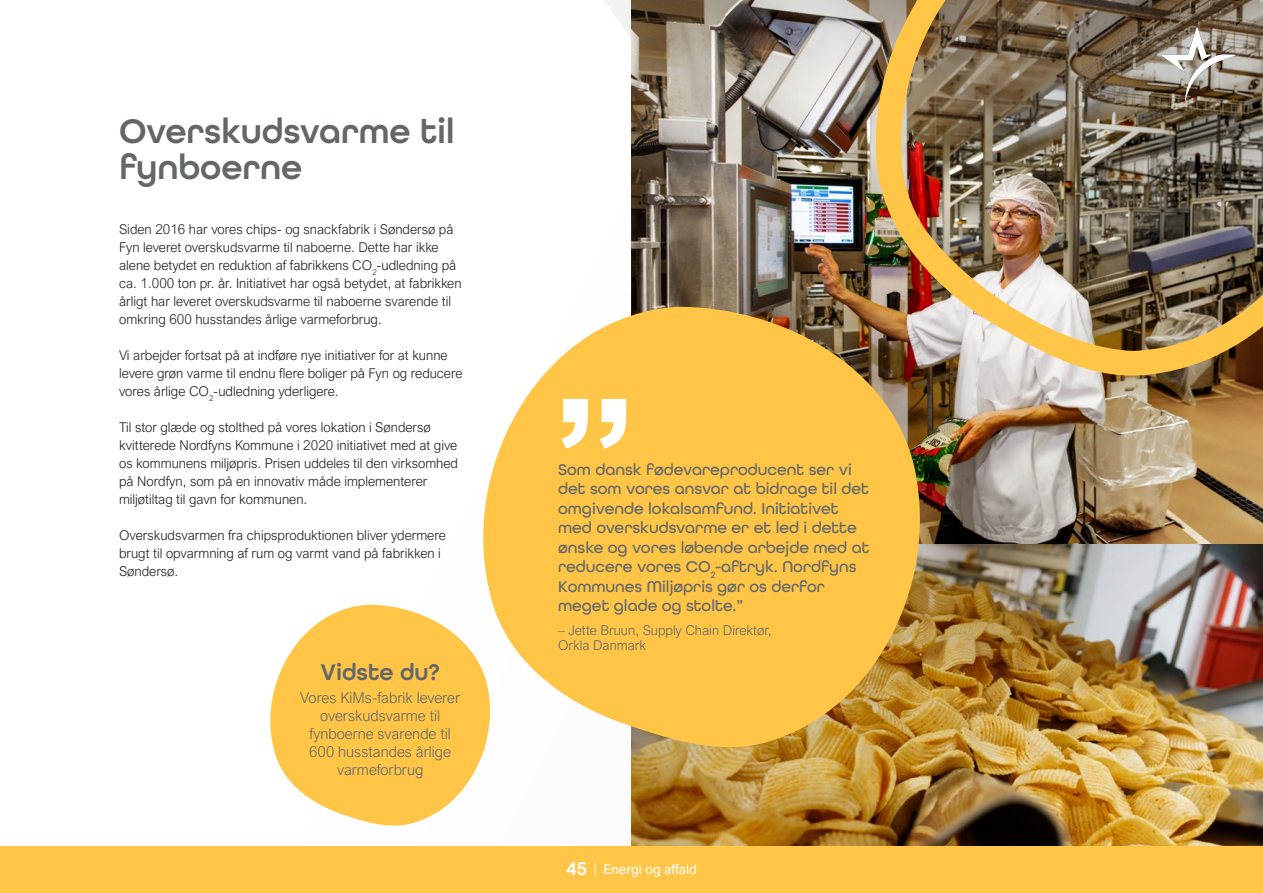
<style>
.page{position:relative;width:1263px;height:893px;background:#fff}
.page>*{position:absolute;margin:0;border:0;box-sizing:border-box;transform-origin:0 0}
.Orkla_Sidetitel{font:600 36px/36.8px "All Round Gothic";letter-spacing:-.005em;color:#64676a}
.Orkla_Sidetitel-2{font:600 24px "All Round Gothic";color:#64676a}
.t1{font:500 16.5px/19.5px "All Round Gothic";color:#64676a}
.Orkla__Vidste_du{font:300 15px/18px "Arial Nova";color:#64676a;text-align:center}
.Orkla_Brødtekst_9_12{font:300 13.5px/18px "Arial Nova";color:#231f20}
.t2{font:300 13.5px/15px "Arial Nova";color:#64676a}
.OrklaPaginering_teks{font:13.5px "Arial Nova";color:#fff}
.s1{font-family:"All Round Gothic";font-weight:600;font-size:19.5px}
.s2{font-weight:300}
</style>
<div class="page">
<img style="left:631px;top:0;width:632px;height:544px">
<svg style="left:270px;top:604px;width:212px;height:222px;fill:#fec547"></svg>
<img style="left:631px;top:544px;width:632px;height:302px">
<svg style="left:462px;top:306px;width:470px;height:450px;fill:#fec547"></svg>
<svg style="left:561px;top:399px;width:65px;height:50px"></svg>
<img style="left:876px;top:0;width:387px;height:381px">
<svg style="left:1161px;top:27px;width:74px;height:76px"></svg>
<div style="left:0;top:846px;width:1263px;height:47px;background:#fec547"></div>
<p class="Orkla_Sidetitel" style="left:119px;top:112px;width:337px">Overskudsvarme til fynboerne</p>
<p class="Orkla_Brødtekst_9_12" style="left:119px;top:220px;width:344px">Siden 2016 har vores chips- og snackfabrik i Søndersø på Fyn leveret overskudsvarme til naboerne. Dette har ikke alene betydet en reduktion af fabrikkens CO<sub>2</sub>-udledning på ca. 1.000 ton pr. år. Initiativet har også betydet, at fabrikken årligt har leveret overskudsvarme til naboerne svarende til omkring 600 husstandes årlige varmeforbrug.</p>
<p class="Orkla_Brødtekst_9_12" style="left:119px;top:346px;width:345px">Vi arbejder fortsat på at indføre nye initiativer for at kunne levere grøn varme til endnu flere boliger på Fyn og reducere vores årlige CO<sub>2</sub>-udledning yderligere.</p>
<p class="Orkla_Brødtekst_9_12" style="left:119px;top:418px;width:340px">Til stor glæde og stolthed på vores lokation i Søndersø kvitterede Nordfyns Kommune i 2020 initiativet med at give os kommunens miljøpris. Prisen uddeles til den virksomhed på Nordfyn, som på en innovativ måde implementerer miljøtiltag til gavn for kommunen.</p>
<p class="Orkla_Brødtekst_9_12" style="left:119px;top:526px;width:328px">Overskudsvarmen fra chipsproduktionen bliver ydermere brugt til opvarmning af rum og varmt vand på fabrikken i<br>Søndersø.</p>
<p class="Orkla_Sidetitel-2" style="left:321px;top:658px;width:121px">Vidste du?</p>
<p class="Orkla__Vidste_du" style="left:300px;top:688px;width:161px">Vores KiMs-fabrik leverer overskudsvarme til fynboerne svarende til<br>600 husstandes årlige varmeforbrug</p>
<p class="t1" style="left:558px;top:459px;width:313px">Som dansk fødevareproducent ser vi det som vores ansvar at bidrage til det omgivende lokalsamfund. Initiativet med overskudsvarme er et led i dette ønske og vores løbende arbejde med at reducere vores CO<sub>2</sub>-aftryk. Nordfyns Kommunes Miljøpris gør os derfor meget glade og stolte.”</p>
<p class="t2" style="left:558px;top:623px;width:215px">– Jette Bruun, Supply Chain Direktør,<br>Orkla Danmark</p>
<p class="OrklaPaginering_teks" style="left:566px;top:861px;width:132px"><span class="s1">45</span> <span class="s2">|</span> Energi og affald</p>
</div>
